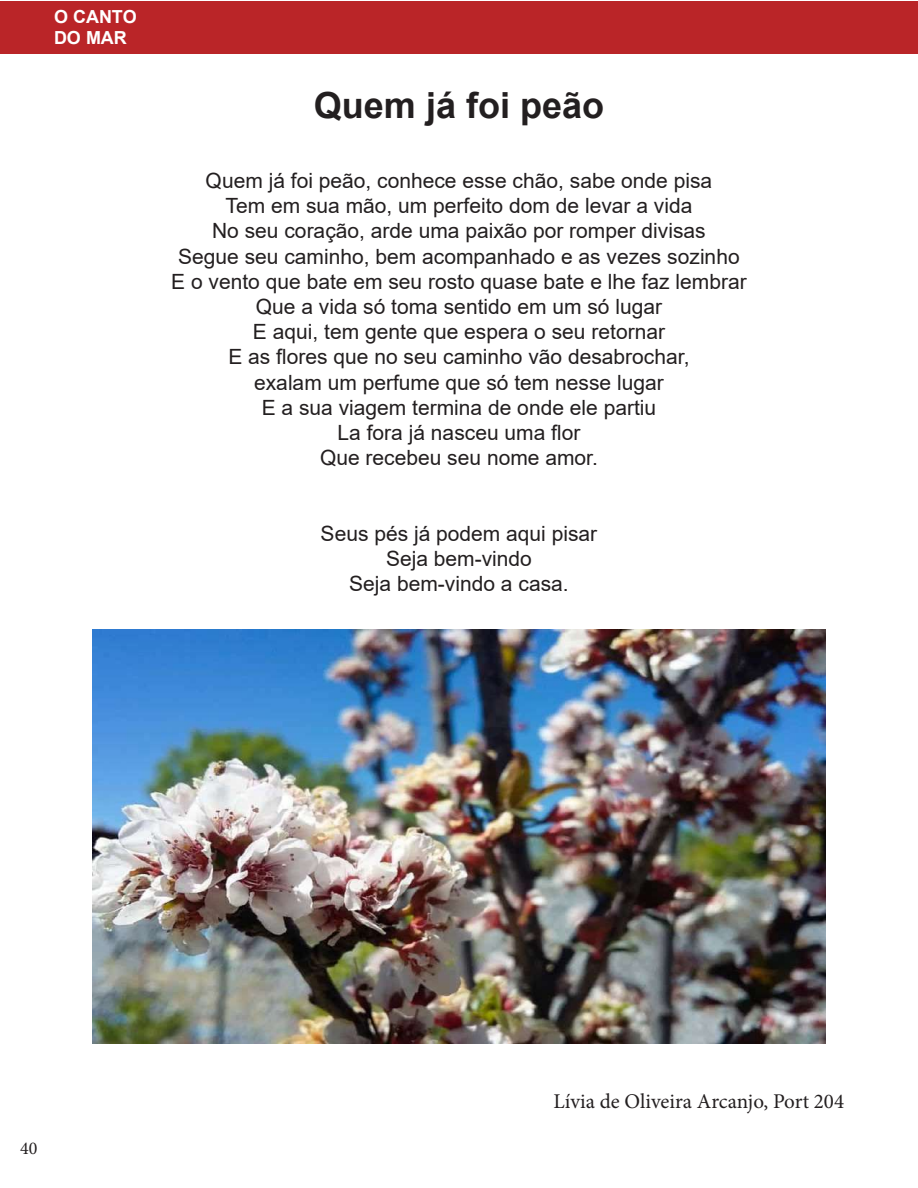
<style>
.page{position:relative;width:918px;height:1188px;background:#fff}
.page>*{position:absolute;margin:0;border:0;box-sizing:border-box;transform-origin:0 0}
.t1{font:700 36px "Arial";color:#231f20}
.t2{font:21px/25.2px "Arial";color:#231f20;text-align:center}
.t3{font:21px "Minion Pro";color:#231f20}
.t4{font:700 18px/21px "Arial";color:#fff}
.t5{font:18px "Minion Pro";color:#231f20}
</style>
<div class="page">
<div style="left:1px;top:1px;width:917px;height:52px;background:#ba2528"></div>
<img style="left:92px;top:629px;width:734px;height:414px">
<p class="t4" style="left:54px;top:6px;width:84px">O CANTO<br>DO MAR</p>
<h1 class="t1" style="left:314px;top:80px;width:292px">Quem já foi peão</h1>
<p class="t2" style="left:171px;top:168px;width:577px">Quem já foi peão, conhece esse chão, sabe onde pisa<br>Tem em sua mão, um perfeito dom de levar a vida<br>No seu coração, arde uma paixão por romper divisas<br>Segue seu caminho, bem acompanhado e as vezes sozinho E o vento que bate em seu rosto quase bate e lhe faz lembrar Que a vida só toma sentido em um só lugar<br>E aqui, tem gente que espera o seu retornar<br>E as flores que no seu caminho vão desabrochar,<br>exalam um perfume que só tem nesse lugar<br>E a sua viagem termina de onde ele partiu<br>La fora já nasceu uma flor<br>Que recebeu seu nome amor.</p>
<p class="t2" style="left:321px;top:521px;width:278px">Seus pés já podem aqui pisar<br>Seja bem-vindo<br>Seja bem-vindo a casa.</p>
<p class="t5" style="left:20px;top:1136px;width:19px">40</p>
<p class="t3" style="left:554px;top:1087px;width:292px">Lívia de Oliveira Arcanjo, Port 204</p>
</div>
